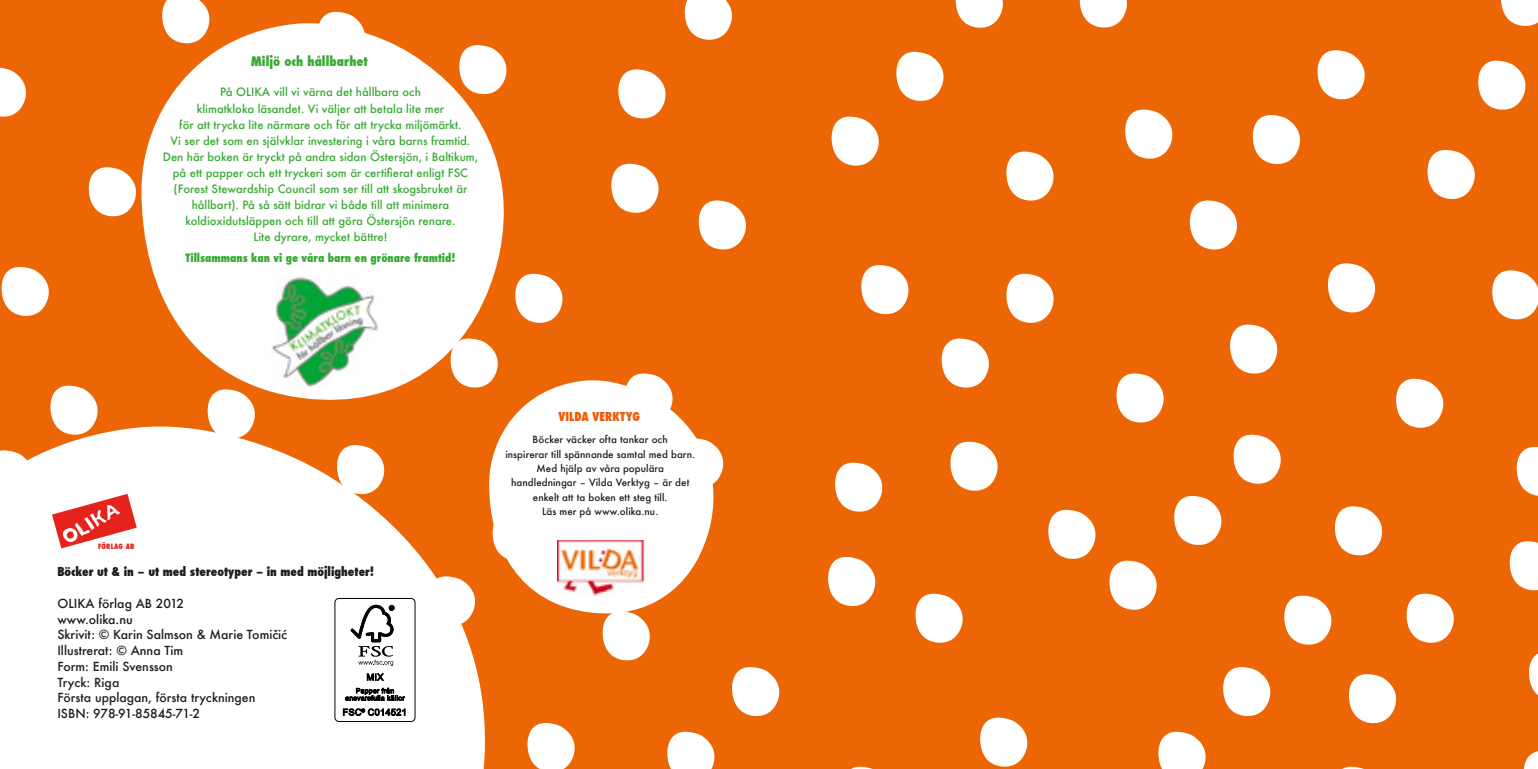
<style>
.page{position:relative;width:1538px;height:769px;background:#ec6606}
.page>*{position:absolute;margin:0;border:0;box-sizing:border-box;transform-origin:0 0}
.t1{font:800 condensed 12.95px "Futura";letter-spacing:.005em;color:#3aaa35}
.t2{font:500 12.25px/15.8px "Futura";color:#1d1d1b}
.t3{font:800 condensed 12.08px "Futura";color:#1d1d1b}
.t4{font:800 condensed 12.08px "Futura";letter-spacing:.005em;color:#eb5b0a}
.t5{font:500 11.2px/16.1px "Futura";color:#3aaa35;text-align:center}
.t6{font:800 condensed 11.2px "Futura";color:#3aaa35}
.t7{font:500 9.8px/14.3px "Futura";letter-spacing:.005em;color:#1d1d1b;text-align:center}
.t8{font:800 condensed 7.17px "Futura";letter-spacing:.025em;color:#e5221c}
</style>
<div class="page">
<svg style="left:942px;top:338px;width:47px;height:50px"></svg>
<svg style="left:1006px;top:274px;width:47px;height:49px"></svg>
<svg style="left:1116px;top:373px;width:48px;height:49px"></svg>
<svg style="left:1190px;top:200px;width:47px;height:49px"></svg>
<svg style="left:515px;top:274px;width:47px;height:49px"></svg>
<svg style="left:629px;top:373px;width:34px;height:7px"></svg>
<svg style="left:699px;top:200px;width:47px;height:49px"></svg>
<svg style="left:504px;top:60px;width:2px;height:21px"></svg>
<svg style="left:618px;top:69px;width:47px;height:49px"></svg>
<svg style="left:611px;top:164px;width:47px;height:49px"></svg>
<svg style="left:685px;top:0;width:47px;height:40px;background:#fce7d8"></svg>
<svg style="left:832px;top:117px;width:47px;height:49px"></svg>
<svg style="left:896px;top:52px;width:47px;height:49px"></svg>
<svg style="left:1006px;top:152px;width:47px;height:49px"></svg>
<svg style="left:1080px;top:0;width:47px;height:28px"></svg>
<svg style="left:1158px;top:732px;width:47px;height:37px;background:#fce9db"></svg>
<svg style="left:1223px;top:667px;width:47px;height:49px"></svg>
<svg style="left:1342px;top:767px;width:22px;height:2px"></svg>
<svg style="left:1406px;top:594px;width:48px;height:49px"></svg>
<svg style="left:667px;top:732px;width:47px;height:37px;background:#fce9dc"></svg>
<svg style="left:732px;top:667px;width:47px;height:49px"></svg>
<svg style="left:851px;top:767px;width:22px;height:2px"></svg>
<svg style="left:915px;top:594px;width:48px;height:49px"></svg>
<svg style="left:603px;top:613px;width:47px;height:47px"></svg>
<svg style="left:713px;top:444px;width:10px;height:40px"></svg>
<svg style="left:835px;top:463px;width:47px;height:49px"></svg>
<svg style="left:828px;top:557px;width:47px;height:49px"></svg>
<svg style="left:861px;top:265px;width:47px;height:49px"></svg>
<svg style="left:1048px;top:510px;width:47px;height:49px"></svg>
<svg style="left:950px;top:442px;width:47px;height:49px"></svg>
<svg style="left:1233px;top:435px;width:48px;height:49px"></svg>
<svg style="left:1328px;top:263px;width:47px;height:49px"></svg>
<svg style="left:50px;top:386px;width:48px;height:40px;background:#fbe6d7"></svg>
<svg style="left:0;top:68px;width:26px;height:49px"></svg>
<svg style="left:89px;top:167px;width:47px;height:49px"></svg>
<svg style="left:162px;top:0;width:47px;height:23px"></svg>
<svg style="left:1492px;top:270px;width:46px;height:49px"></svg>
<svg style="left:1253px;top:115px;width:47px;height:49px"></svg>
<svg style="left:1317px;top:50px;width:48px;height:49px"></svg>
<svg style="left:1427px;top:150px;width:48px;height:49px"></svg>
<svg style="left:1501px;top:0;width:37px;height:26px"></svg>
<svg style="left:1478px;top:61px;width:47px;height:49px"></svg>
<svg style="left:1349px;top:674px;width:47px;height:49px"></svg>
<svg style="left:1529px;top:653px;width:9px;height:42px"></svg>
<svg style="left:1524px;top:751px;width:14px;height:18px"></svg>
<svg style="left:1109px;top:561px;width:48px;height:49px"></svg>
<svg style="left:1174px;top:496px;width:47px;height:49px"></svg>
<svg style="left:1284px;top:596px;width:47px;height:49px"></svg>
<svg style="left:1396px;top:379px;width:47px;height:49px"></svg>
<svg style="left:1335px;top:506px;width:47px;height:49px"></svg>
<svg style="left:1517px;top:447px;width:21px;height:49px"></svg>
<svg style="left:1510px;top:541px;width:28px;height:49px"></svg>
<svg style="left:980px;top:718px;width:47px;height:49px"></svg>
<svg style="left:527px;top:723px;width:48px;height:46px"></svg>
<svg style="left:208px;top:400px;width:47px;height:26px"></svg>
<svg style="left:1230px;top:325px;width:47px;height:49px"></svg>
<svg style="left:1125px;top:110px;width:47px;height:49px"></svg>
<svg style="left:956px;top:0;width:47px;height:28px"></svg>
<svg style="left:319px;top:12px;width:41px;height:11px"></svg>
<svg style="left:2px;top:267px;width:47px;height:49px"></svg>
<svg style="left:0;top:426px;width:485px;height:343px;background:#fce9dc"></svg>
<svg style="left:52px;top:494px;width:85px;height:54px;background:#f18d8a"></svg>
<svg style="left:489px;top:380px;width:224px;height:233px;fill:#fff"></svg>
<img style="left:558px;top:541px;width:95px;height:55px">
<div style="left:335px;top:598px;width:80px;height:123px;background:#fff;border-radius:4px"></div>
<div style="left:334px;top:598px;width:81px;height:124px;border:1px solid #000;border-radius:4px"></div>
<svg style="left:343px;top:534px;width:132px;height:182px"></svg>
<svg style="left:141px;top:23px;width:363px;height:377px;fill:#fff"></svg>
<img style="left:261px;top:276px;width:119px;height:111px">
<p class="t1" style="left:251px;top:53px;width:119px">Miljö och hållbarhet</p>
<p class="t5" style="left:163px;top:84px;width:317px">På OLIKA vill vi värna det hållbara och<br>klimatkloka läsandet. Vi väljer att betala lite mer<br>för att trycka lite närmare och för att trycka miljömärkt.<br>Vi ser det som en självklar investering i våra barns framtid.<br>Den här boken är tryckt på andra sidan Östersjön, i Baltikum, på ett papper och ett tryckeri som är certifierat enligt FSC (Forest Stewardship Council som ser till att skogsbruket är hållbart). På så sätt bidrar vi både till att minimera koldioxidutsläppen och till att göra Östersjön renare.<br>Lite dyrare, mycket bättre!</p>
<p class="t6" style="left:185px;top:250px;width:272px">Tillsammans kan vi ge våra barn en grönare framtid!</p>
<p class="t8" style="left:98px;top:541px;width:38px">FÖRLAG AB</p>
<p class="t3" style="left:57px;top:563px;width:318px">Böcker ut &amp; in – ut med stereotyper – in med möjligheter!</p>
<p class="t2" style="left:57px;top:595px;width:231px">OLIKA förlag AB 2012<br>www.olika.nu<br>Skrivit: © Karin Salmson &amp; Marie Tomičić<br>Illustrerat: © Anna Tim<br>Form: Emili Svensson<br>Tryck: Riga<br>Första upplagan, första tryckningen<br>ISBN: 978-91-85845-71-2</p>
<p class="t4" style="left:558px;top:409px;width:83px">VILDA VERKTYG</p>
<p class="t7" style="left:505px;top:432px;width:191px">Böcker väcker ofta tankar och<br>inspirerar till spännande samtal med barn.<br>Med hjälp av våra populära handledningar – Vilda Verktyg – är det enkelt att ta boken ett steg till.<br>Läs mer på www.olika.nu.</p>
</div>
